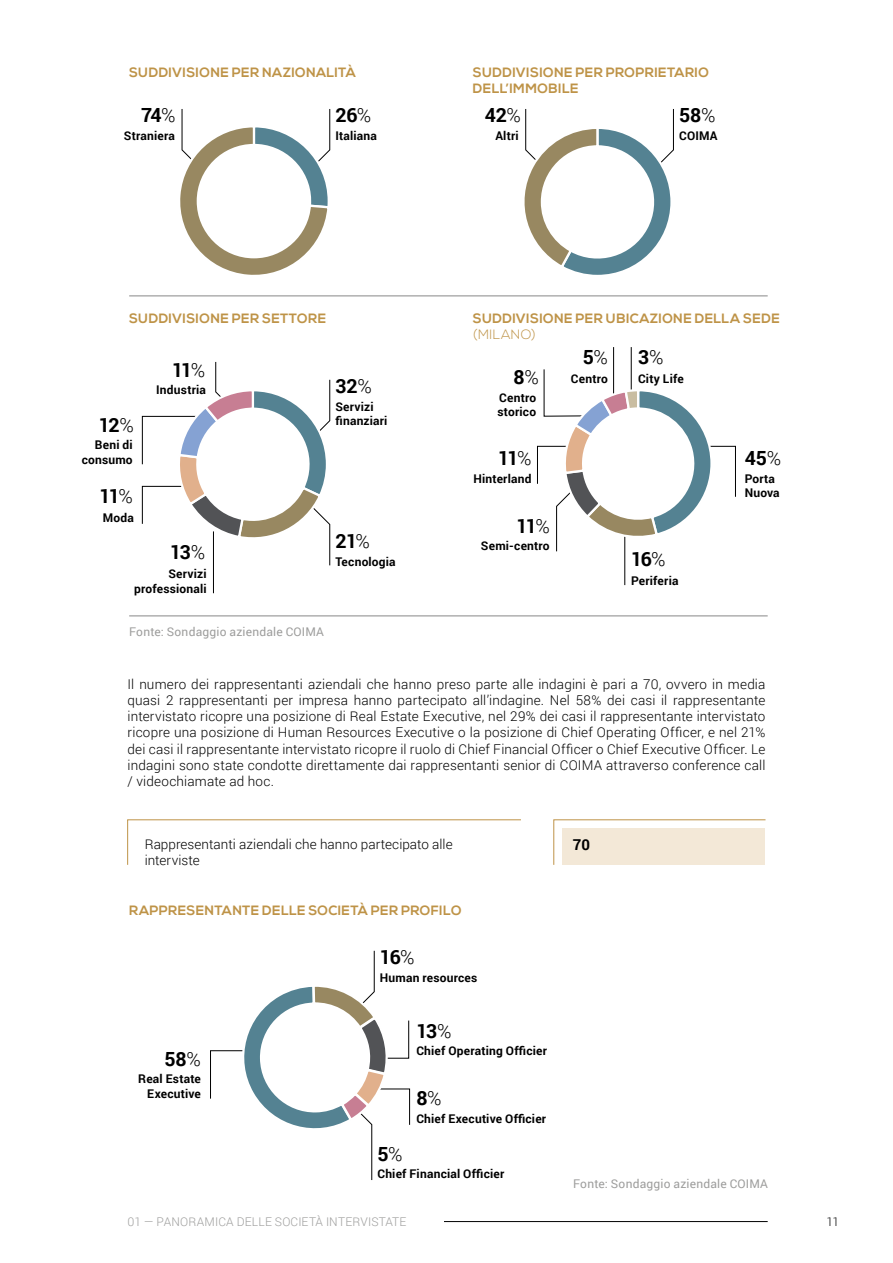
<style>
.page{position:relative;width:893px;height:1263px;background:#fff}
.page>*{position:absolute;margin:0;border:0;box-sizing:border-box;transform-origin:0 0}
.t1{font:700 19.5px "Roboto";letter-spacing:-.07em;color:#000}
.t2{font:700 15px "Roboto";color:#000}
.t3{font:300 13.5px/16.2px "Roboto";letter-spacing:.005em;color:#000;text-align:justify}
.t4{font:700 13.5px/16.2px "Nexa";letter-spacing:.025em;color:#be9347}
.t5{font:300 13.5px "Nexa";letter-spacing:.035em;color:#be9347}
.t6{font:700 12px/14.4px "Roboto";letter-spacing:.015em;color:#000}
.t7{font:12px "Roboto";letter-spacing:.015em;color:#9d9d9c}
.t8{font:300 12px "Roboto";letter-spacing:.015em;color:#9d9d9c}
.t9{font:300 12px "Roboto";color:#000}
.s1{font-weight:300}
</style>
<div class="page">
<hr style="left:128px;top:1221px;width:640px;height:1px;background:#000">
<div style="left:128px;top:1213px;width:316px;height:16px;background:#fff"></div>
<svg style="left:127px;top:819px;width:394px;height:46px"></svg>
<svg style="left:553px;top:819px;width:213px;height:46px"></svg>
<hr style="left:129px;top:616px;width:639px;height:1px;background:#878787">
<hr style="left:129px;top:296px;width:639px;height:1px;background:#878787">
<svg style="left:180px;top:109px;width:151px;height:166px"></svg>
<svg style="left:524px;top:109px;width:150px;height:166px"></svg>
<svg style="left:142px;top:362px;width:188px;height:204px"></svg>
<hr style="left:213px;top:531px;width:1px;height:62px;background:#000">
<hr style="left:624px;top:531px;width:1px;height:54px;background:#000">
<hr style="left:631px;top:347px;width:1px;height:54px;background:#000">
<hr style="left:613px;top:347px;width:1px;height:54px;background:#000">
<svg style="left:537px;top:369px;width:199px;height:183px"></svg>
<svg style="left:210px;top:950px;width:200px;height:230px"></svg>
<p class="t4" style="left:129px;top:64px;width:228px">SUDDIVISIONE PER NAZIONALITÀ</p>
<p class="t4" style="left:473px;top:64px;width:238px">SUDDIVISIONE PER PROPRIETARIO<br>DELL’IMMOBILE</p>
<h1 class="t1" style="left:141px;top:102px;width:36px">74<span class="s1">%</span></h1>
<h1 class="t1" style="left:335px;top:102px;width:37px">26<span class="s1">%</span></h1>
<h1 class="t1" style="left:485px;top:102px;width:38px">42<span class="s1">%</span></h1>
<h1 class="t1" style="left:679px;top:102px;width:38px">58<span class="s1">%</span></h1>
<p class="t6" style="left:124px;top:128px;width:53px">Straniera</p>
<p class="t6" style="left:335px;top:128px;width:43px">Italiana</p>
<p class="t6" style="left:495px;top:128px;width:25px">Altri</p>
<p class="t6" style="left:679px;top:128px;width:40px">COIMA</p>
<p class="t4" style="left:129px;top:310px;width:199px">SUDDIVISIONE PER SETTORE</p>
<h1 class="t1" style="left:99px;top:411px;width:37px">12<span class="s1">%</span></h1>
<p class="t6" style="left:82px;top:437px;width:53px;text-align:right">Beni di consumo</p>
<h1 class="t1" style="left:100px;top:483px;width:35px">11<span class="s1">%</span></h1>
<h1 class="t1" style="left:172px;top:356px;width:35px">11<span class="s1">%</span></h1>
<p class="t6" style="left:156px;top:382px;width:51px">Industria</p>
<h1 class="t1" style="left:335px;top:373px;width:38px">32<span class="s1">%</span></h1>
<p class="t6" style="left:335px;top:399px;width:53px">Servizi finanziari</p>
<p class="t4" style="left:473px;top:310px;width:308px">SUDDIVISIONE PER UBICAZIONE DELLA SEDE</p>
<p class="t5" style="left:473px;top:326px;width:65px">(MILANO)</p>
<h1 class="t1" style="left:513px;top:363px;width:27px">8<span class="s1">%</span></h1>
<p class="t6" style="left:497px;top:390px;width:40px">Centro storico</p>
<h1 class="t1" style="left:583px;top:343px;width:27px">5<span class="s1">%</span></h1>
<p class="t6" style="left:571px;top:371px;width:38px">Centro</p>
<h1 class="t1" style="left:638px;top:343px;width:27px">3<span class="s1">%</span></h1>
<p class="t6" style="left:638px;top:371px;width:47px">City Life</p>
<h1 class="t1" style="left:498px;top:444px;width:35px">11<span class="s1">%</span></h1>
<h1 class="t1" style="left:745px;top:444px;width:38px">45<span class="s1">%</span></h1>
<p class="t6" style="left:473px;top:471px;width:60px">Hinterland</p>
<p class="t6" style="left:745px;top:471px;width:37px">Porta<br>Nuova</p>
<p class="t6" style="left:103px;top:510px;width:33px">Moda</p>
<h1 class="t1" style="left:516px;top:512px;width:35px">11<span class="s1">%</span></h1>
<h1 class="t1" style="left:335px;top:527px;width:36px">21<span class="s1">%</span></h1>
<p class="t6" style="left:481px;top:538px;width:70px">Semi-centro</p>
<h1 class="t1" style="left:170px;top:538px;width:37px">13<span class="s1">%</span></h1>
<h1 class="t1" style="left:631px;top:545px;width:36px">16<span class="s1">%</span></h1>
<p class="t6" style="left:335px;top:554px;width:62px">Tecnologia</p>
<p class="t6" style="left:134px;top:566px;width:74px;text-align:right">Servizi professionali</p>
<p class="t6" style="left:631px;top:573px;width:49px">Periferia</p>
<p class="t7" style="left:129px;top:623px;width:196px">Fonte: Sondaggio aziendale COIMA</p>
<p class="t3" style="left:128px;top:675px;width:639px">Il numero dei rappresentanti aziendali che hanno preso parte alle indagini è pari a 70, ovvero in media quasi 2 rappresentanti per impresa hanno partecipato all’indagine. Nel 58% dei casi il rappresentante intervistato ricopre una posizione di Real Estate Executive, nel 29% dei casi il rappresentante intervistato ricopre una posizione di Human Resources Executive o la posizione di Chief Operating Officer, e nel 21% dei casi il rappresentante intervistato ricopre il ruolo di Chief Financial Officer o Chief Executive Officer. Le indagini sono state condotte direttamente dai rappresentanti senior di COIMA attraverso conference call / videochiamate ad hoc.</p>
<p class="t3" style="left:145px;top:835px;width:309px">Rappresentanti aziendali che hanno partecipato alle interviste</p>
<p class="t2" style="left:573px;top:834px;width:19px">70</p>
<p class="t4" style="left:129px;top:903px;width:334px">RAPPRESENTANTE DELLE SOCIETÀ PER PROFILO</p>
<h1 class="t1" style="left:380px;top:944px;width:36px">16<span class="s1">%</span></h1>
<p class="t6" style="left:380px;top:970px;width:99px">Human resources</p>
<h1 class="t1" style="left:164px;top:1045px;width:38px">58<span class="s1">%</span></h1>
<p class="t6" style="left:138px;top:1071px;width:64px;text-align:right">Real Estate<br>Executive</p>
<h1 class="t1" style="left:416px;top:1017px;width:37px">13<span class="s1">%</span></h1>
<p class="t6" style="left:416px;top:1043px;width:132px">Chief Operating Officier</p>
<h1 class="t1" style="left:416px;top:1084px;width:27px">8<span class="s1">%</span></h1>
<h1 class="t1" style="left:377px;top:1140px;width:27px">5<span class="s1">%</span></h1>
<p class="t6" style="left:416px;top:1111px;width:131px">Chief Executive Officier</p>
<p class="t6" style="left:377px;top:1166px;width:128px">Chief Financial Officier</p>
<p class="t8" style="left:128px;top:1213px;width:280px">01 — PANORAMICA DELLE SOCIETÀ INTERVISTATE</p>
<p class="t7" style="left:573px;top:1175px;width:196px">Fonte: Sondaggio aziendale COIMA</p>
<p class="t9" style="left:826px;top:1213px;width:14px">11</p>
</div>
